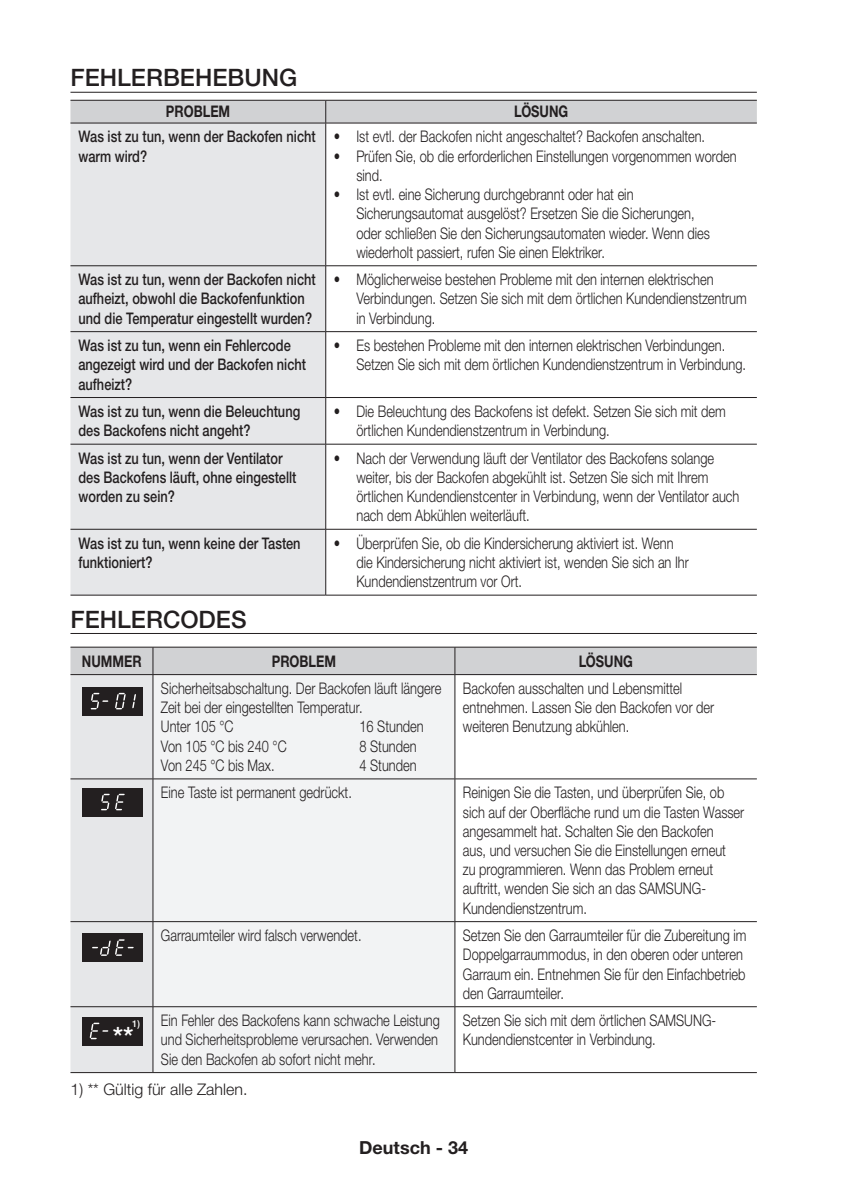
<style>
.page{position:relative;width:842px;height:1195px;background:#fff}
.page>*{position:absolute;margin:0;border:0;box-sizing:border-box;transform-origin:0 0}
.t1{font:500 28px "Helvetica Neue LT Pro";color:#fff}
.t2{font:500 24px "Helvetica Neue LTW1 G";color:#231f20}
.t3{font:700 18px "Helvetica Neue LTW1 G";color:#231f20}
.t4{font:300 16px/19.2px "Helvetica Neue LTW1 G";color:#231f20;scale:.8 1}
.t5{font:500 16px/19.2px "Helvetica Neue LTW1 G";color:#231f20;scale:.8 1}
.t6{font:700 16px "Helvetica Neue LTW1 G";color:#231f20;scale:.8 1}
.t7{font:300 16px "Helvetica Neue LTW1 G";color:#231f20}
.s1{font-weight:700}
.s2{font-family:"Helvetica Neue LT Pro";font-weight:500;font-size:9.4px;color:#fff}
</style>
<div class="page">
<hr style="left:70px;top:92px;width:686px;height:1px;background:#231f20">
<hr style="left:70px;top:633px;width:686px;height:1px;background:#231f20">
<div style="left:70px;top:124px;width:255px;height:470px;background:#e6e7e9"></div>
<svg style="left:70px;top:100px;width:686px;height:23px;background:#c7c8ca"></svg>
<hr style="left:70px;top:123px;width:256px;height:1px;background:#231f20">
<hr style="left:326px;top:123px;width:430px;height:1px;background:#231f20">
<hr style="left:325px;top:123px;width:1px;height:142px;background:#231f20">
<hr style="left:70px;top:265px;width:256px;height:1px;background:#231f20">
<hr style="left:326px;top:265px;width:430px;height:1px;background:#231f20">
<hr style="left:325px;top:266px;width:1px;height:65px;background:#231f20">
<hr style="left:70px;top:331px;width:256px;height:1px;background:#231f20">
<hr style="left:326px;top:331px;width:430px;height:1px;background:#231f20">
<hr style="left:325px;top:332px;width:1px;height:65px;background:#231f20">
<hr style="left:70px;top:397px;width:256px;height:1px;background:#231f20">
<hr style="left:326px;top:397px;width:430px;height:1px;background:#231f20">
<hr style="left:325px;top:397px;width:1px;height:47px;background:#231f20">
<hr style="left:70px;top:443px;width:256px;height:1px;background:#231f20">
<hr style="left:326px;top:443px;width:430px;height:1px;background:#231f20">
<hr style="left:325px;top:444px;width:1px;height:85px;background:#231f20">
<hr style="left:70px;top:529px;width:256px;height:1px;background:#231f20">
<hr style="left:326px;top:529px;width:430px;height:1px;background:#231f20">
<hr style="left:325px;top:529px;width:1px;height:65px;background:#231f20">
<hr style="left:70px;top:594px;width:256px;height:1px;background:#231f20">
<hr style="left:326px;top:594px;width:430px;height:1px;background:#231f20">
<hr style="left:70px;top:646px;width:83px;height:1px;background:#231f20">
<hr style="left:153px;top:646px;width:302px;height:1px;background:#231f20">
<hr style="left:455px;top:646px;width:301px;height:1px;background:#231f20">
<svg style="left:70px;top:647px;width:686px;height:425px"></svg>
<h2 class="t2" style="left:70px;top:63px;width:228px">FEHLERBEHEBUNG</h2>
<p class="t6" style="left:166px;top:102px;width:82px">PROBLEM</p>
<p class="t6" style="left:514px;top:102px;width:69px">LÖSUNG</p>
<p class="t5" style="left:78px;top:127px;width:298px">Was ist zu tun, wenn der Backofen nicht warm wird?</p>
<p class="t4" style="left:334px;top:127px;width:465px"><span class="s1">•</span> Ist evtl. der Backofen nicht angeschaltet? Backofen anschalten.</p>
<p class="t4" style="left:356px;top:146px;width:476px;text-indent:-23px"><span class="s1">•</span> Prüfen Sie, ob die erforderlichen Einstellungen vorgenommen worden sind.</p>
<p class="t4" style="left:356px;top:185px;width:443px;text-indent:-23px"><span class="s1">•</span> Ist evtl. eine Sicherung durchgebrannt oder hat ein Sicherungsautomat ausgelöst? Ersetzen Sie die Sicherungen, oder schließen Sie den Sicherungsautomaten wieder. Wenn dies wiederholt passiert, rufen Sie einen Elektriker.</p>
<p class="t5" style="left:78px;top:270px;width:298px">Was ist zu tun, wenn der Backofen nicht aufheizt, obwohl die Backofenfunktion und die Temperatur eingestellt wurden?</p>
<p class="t4" style="left:356px;top:270px;width:489px;text-indent:-23px"><span class="s1">•</span> Möglicherweise bestehen Probleme mit den internen elektrischen<br>Verbindungen. Setzen Sie sich mit dem örtlichen Kundendienstzentrum in Verbindung.</p>
<p class="t5" style="left:78px;top:336px;width:286px">Was ist zu tun, wenn ein Fehlercode angezeigt wird und der Backofen nicht aufheizt?</p>
<p class="t4" style="left:356px;top:335px;width:488px;text-indent:-23px"><span class="s1">•</span> Es bestehen Probleme mit den internen elektrischen Verbindungen.<br>Setzen Sie sich mit dem örtlichen Kundendienstzentrum in Verbindung.</p>
<p class="t5" style="left:78px;top:401px;width:279px">Was ist zu tun, wenn die Beleuchtung des Backofens nicht angeht?</p>
<p class="t4" style="left:356px;top:401px;width:463px;text-indent:-23px"><span class="s1">•</span> Die Beleuchtung des Backofens ist defekt. Setzen Sie sich mit dem örtlichen Kundendienstzentrum in Verbindung.</p>
<p class="t5" style="left:78px;top:448px;width:274px">Was ist zu tun, wenn der Ventilator des Backofens läuft, ohne eingestellt worden zu sein?</p>
<p class="t4" style="left:356px;top:448px;width:480px;text-indent:-23px"><span class="s1">•</span> Nach der Verwendung läuft der Ventilator des Backofens solange weiter, bis der Backofen abgekühlt ist. Setzen Sie sich mit Ihrem örtlichen Kundendienstcenter in Verbindung, wenn der Ventilator auch nach dem Abkühlen weiterläuft.</p>
<p class="t5" style="left:78px;top:533px;width:279px">Was ist zu tun, wenn keine der Tasten funktioniert?</p>
<p class="t4" style="left:356px;top:533px;width:417px;text-indent:-23px"><span class="s1">•</span> Überprüfen Sie, ob die Kindersicherung aktiviert ist. Wenn die Kindersicherung nicht aktiviert ist, wenden Sie sich an Ihr<br>Kundendienstzentrum vor Ort.</p>
<h2 class="t2" style="left:70px;top:604px;width:178px">FEHLERCODES</h2>
<p class="t6" style="left:82px;top:651px;width:76px">NUMMER</p>
<p class="t6" style="left:272px;top:651px;width:82px">PROBLEM</p>
<p class="t6" style="left:579px;top:651px;width:69px">LÖSUNG</p>
<p class="t4" style="left:161px;top:678px;width:352px">Sicherheitsabschaltung. Der Backofen läuft längere<br>Zeit bei der eingestellten Temperatur.<br>Unter 105 °C</p>
<h1 class="t1" style="left:113px;top:485px;width:22px">**</h1>
<p class="t4" style="left:463px;top:678px;width:316px">Backofen ausschalten und Lebensmittel entnehmen. Lassen Sie den Backofen vor der weiteren Benutzung abkühlen.</p>
<p class="t4" style="left:359px;top:717px;width:82px">16 Stunden</p>
<p class="t4" style="left:161px;top:736px;width:159px">Von 105 °C bis 240 °C</p>
<p class="t4" style="left:359px;top:736px;width:73px">8 Stunden</p>
<p class="t4" style="left:161px;top:755px;width:144px">Von 245 °C bis Max.</p>
<p class="t4" style="left:359px;top:755px;width:73px">4 Stunden</p>
<p class="t4" style="left:161px;top:782px;width:240px">Eine Taste ist permanent gedrückt.</p>
<p class="t4" style="left:463px;top:782px;width:353px">Reinigen Sie die Tasten, und überprüfen Sie, ob sich auf der Oberfläche rund um die Tasten Wasser angesammelt hat. Schalten Sie den Backofen<br>aus, und versuchen Sie die Einstellungen erneut<br>zu programmieren. Wenn das Problem erneut auftritt, wenden Sie sich an das SAMSUNG-Kundendienstzentrum.</p>
<p class="t4" style="left:161px;top:925px;width:252px">Garraumteiler wird falsch verwendet.</p>
<p class="t4" style="left:463px;top:925px;width:356px">Setzen Sie den Garraumteiler für die Zubereitung im Doppelgarraummodus, in den oberen oder unteren Garraum ein. Entnehmen Sie für den Einfachbetrieb den Garraumteiler.</p>
<h1 class="t1" style="left:113px;top:1019px;width:22px">**</h1>
<p class="t4" style="left:161px;top:1010px;width:350px;text-indent:-29px"><span class="s2">1)</span> Ein Fehler des Backofens kann schwache Leistung und Sicherheitsprobleme verursachen. Verwenden<br>Sie den Backofen ab sofort nicht mehr.</p>
<p class="t4" style="left:463px;top:1010px;width:318px">Setzen Sie sich mit dem örtlichen SAMSUNG-<br>Kundendienstcenter in Verbindung.</p>
<p class="t7" style="left:70px;top:1079px;width:178px">1) ** Gültig für alle Zahlen.</p>
<p class="t3" style="left:359px;top:1136px;width:110px">Deutsch - 34</p>
</div>
